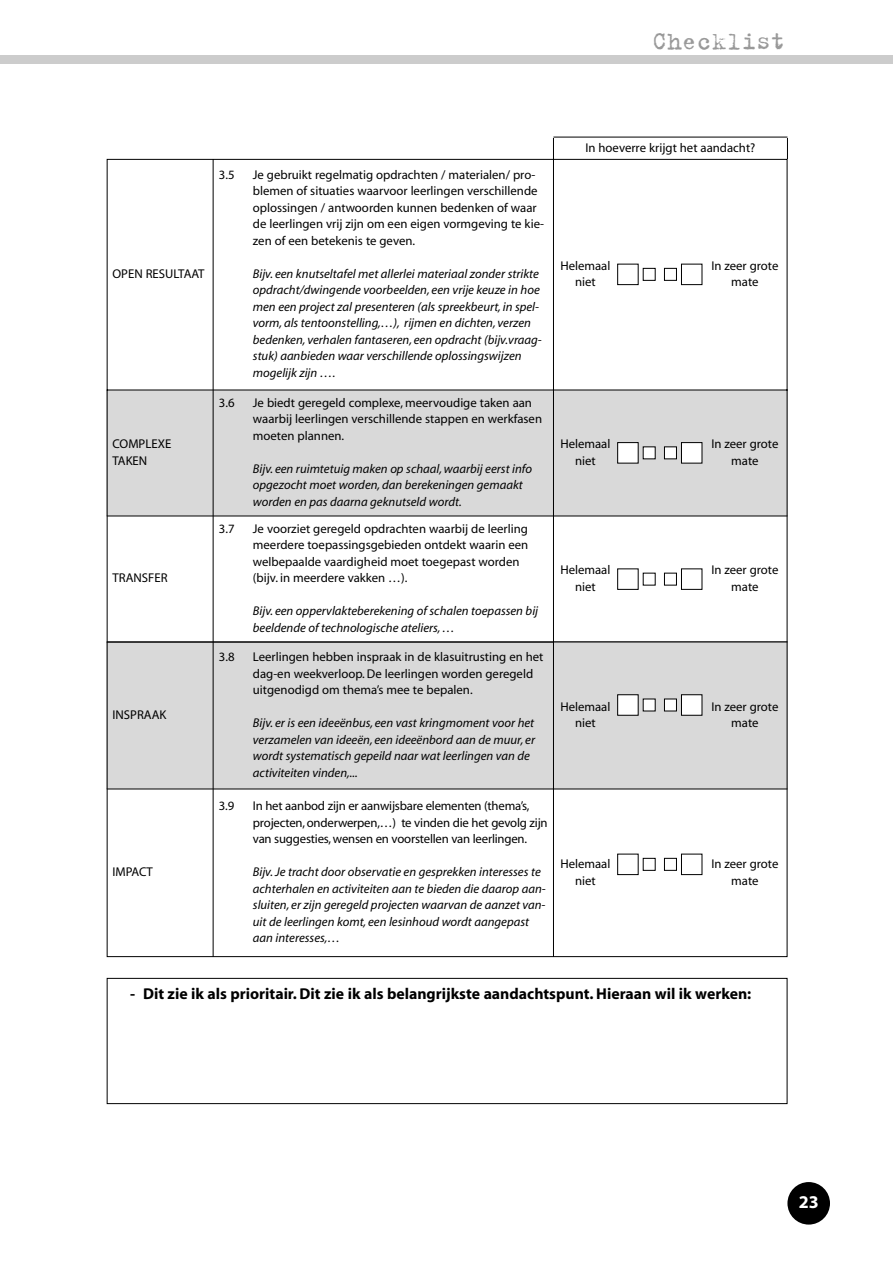
<style>
.page{position:relative;width:893px;height:1263px;background:#fff}
.page>*{position:absolute;margin:0;border:0;box-sizing:border-box;transform-origin:0 0}
.t1{font:27px "Trixie";color:#999}
.t2{font:700 18px "Myriad";color:#fff}
.t3{font:700 15.75px "Myriad";color:#000}
.t4{font:12.75px/16.5px "Myriad";color:#000;text-align:center}
.t5{font:italic 12.75px/16.5px "Myriad";color:#000}
</style>
<div class="page">
<div style="left:0;top:55px;width:892px;height:9px;background:#ccc"></div>
<div style="left:787px;top:1182px;width:43px;height:43px;background:#000;border-radius:50%"></div>
<svg style="left:787px;top:138px;width:1px;height:21px"></svg>
<hr style="left:553px;top:137px;width:234px;height:1px;background:#000">
<div style="left:107px;top:978px;width:680px;height:126px;border:1px solid #000"></div>
<hr style="left:553px;top:138px;width:1px;height:819px;background:#000">
<svg style="left:106px;top:159px;width:682px;height:798px"></svg>
<h1 class="t1" style="left:652px;top:32px;width:135px">Checklist</h1>
<p class="t4" style="left:112px;top:266px;width:94px">OPEN RESULTAAT</p>
<p class="t4" style="left:112px;top:436px;width:60px;text-align:left">COMPLEXE<br>TAKEN</p>
<p class="t4" style="left:112px;top:571px;width:57px">TRANSFER</p>
<p class="t4" style="left:112px;top:707px;width:55px">INSPRAAK</p>
<p class="t4" style="left:112px;top:865px;width:42px">IMPACT</p>
<p class="t4" style="left:219px;top:167px;width:17px">3.5</p>
<p class="t4" style="left:253px;top:167px;width:293px;text-align:left">Je gebruikt regelmatig opdrachten / materialen/ pro&shy;blemen of situaties waarvoor leerlingen verschillende oplossingen / antwoorden kunnen bedenken of waar de leerlingen vrij zijn om een eigen vormgeving te kie&shy;zen of een betekenis te geven.</p>
<p class="t5" style="left:253px;top:266px;width:290px">Bijv. een knutseltafel met allerlei materiaal zonder strikte opdracht/dwingende voorbeelden, een vrije keuze in hoe men een project zal presenteren (als spreekbeurt, in spel&shy;vorm, als tentoonstelling,…), rijmen en dichten, verzen bedenken, verhalen fantaseren, een opdracht (bijv.vraag&shy;stuk) aanbieden waar verschillende oplossingswijzen mogelijk zijn ….</p>
<p class="t4" style="left:219px;top:395px;width:17px">3.6</p>
<p class="t4" style="left:253px;top:395px;width:291px;text-align:left">Je biedt geregeld complexe, meervoudige taken aan waarbij leerlingen verschillende stappen en werkfasen moeten plannen.</p>
<p class="t5" style="left:253px;top:461px;width:281px">Bijv. een ruimtetuig maken op schaal, waarbij eerst info opgezocht moet worden, dan berekeningen gemaakt worden en pas daarna geknutseld wordt.</p>
<p class="t4" style="left:219px;top:521px;width:17px">3.7</p>
<p class="t4" style="left:253px;top:521px;width:277px;text-align:left">Je voorziet geregeld opdrachten waarbij de leerling meerdere toepassingsgebieden ontdekt waarin een welbepaalde vaardigheid moet toegepast worden (bijv. in meerdere vakken …).</p>
<p class="t5" style="left:253px;top:604px;width:287px">Bijv. een oppervlakteberekening of schalen toepassen bij beeldende of technologische ateliers, …</p>
<p class="t4" style="left:219px;top:649px;width:17px">3.8</p>
<p class="t4" style="left:253px;top:649px;width:292px;text-align:left">Leerlingen hebben inspraak in de klasuitrusting en het dag-en weekverloop. De leerlingen worden geregeld uitgenodigd om thema’s mee te bepalen.</p>
<p class="t5" style="left:253px;top:715px;width:284px">Bijv. er is een ideeënbus, een vast kringmoment voor het verzamelen van ideeën, een ideeënbord aan de muur, er wordt systematisch gepeild naar wat leerlingen van de activiteiten vinden,...</p>
<p class="t4" style="left:219px;top:799px;width:17px">3.9</p>
<p class="t4" style="left:253px;top:799px;width:296px;text-align:left">In het aanbod zijn er aanwijsbare elementen (thema’s, projecten, onderwerpen,…) te vinden die het gevolg zijn van suggesties, wensen en voorstellen van leerlingen.</p>
<p class="t5" style="left:253px;top:865px;width:294px">Bijv. Je tracht door observatie en gesprekken interesses te achterhalen en activiteiten aan te bieden die daarop aan&shy;sluiten, er zijn geregeld projecten waarvan de aanzet van&shy;uit de leerlingen komt, een lesinhoud wordt aangepast aan interesses,…</p>
<p class="t4" style="left:585px;top:140px;width:171px">In hoeverre krijgt het aandacht?</p>
<p class="t4" style="left:560px;top:258px;width:51px">Helemaal niet</p>
<p class="t4" style="left:711px;top:258px;width:69px">In zeer grote mate</p>
<p class="t4" style="left:560px;top:436px;width:51px">Helemaal niet</p>
<p class="t4" style="left:711px;top:437px;width:69px">In zeer grote mate</p>
<p class="t4" style="left:560px;top:563px;width:51px">Helemaal niet</p>
<p class="t4" style="left:711px;top:563px;width:69px">In zeer grote mate</p>
<p class="t4" style="left:560px;top:699px;width:51px">Helemaal niet</p>
<p class="t4" style="left:711px;top:699px;width:69px">In zeer grote mate</p>
<p class="t4" style="left:560px;top:856px;width:51px">Helemaal niet</p>
<p class="t4" style="left:711px;top:856px;width:69px">In zeer grote mate</p>
<p class="t3" style="left:130px;top:988px;width:622px">- Dit zie ik als prioritair. Dit zie ik als belangrijkste aandachtspunt. Hieraan wil ik werken:</p>
<h2 class="t2" style="left:798px;top:1195px;width:21px">23</h2>
</div>
